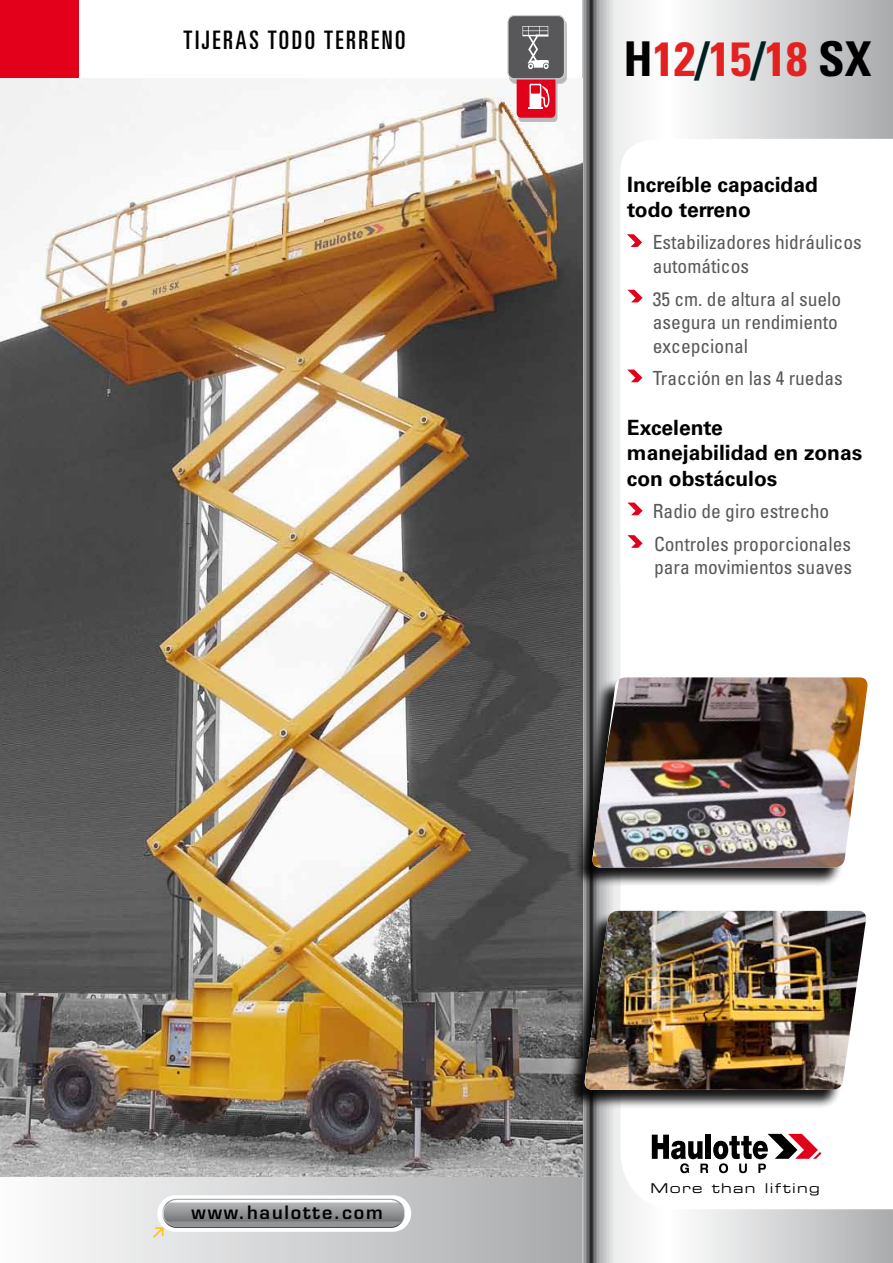
<style>
.page{position:relative;width:893px;height:1263px;background:#fff}
.page>*{position:absolute;margin:0;border:0;box-sizing:border-box;transform-origin:0 0}
.t1{font:700 condensed 48px "Univers";color:#e32121}
.t2{font:ultra-condensed 25.5px "Univers";letter-spacing:.1em;color:#000}
.t3{font:700 21px/25.2px "Univers";color:#000}
.t4{font:condensed 19.5px/23.4px "Univers";color:#58585a}
.t5{font:600 18px "Eurostile";letter-spacing:.1em;color:#000}
.t6{font:13.5px "Eurostile Extended Two";letter-spacing:.1em;color:#000}
.s1{color:#000}
.s2{color:#002021}
</style>
<div class="page">
<div style="left:0;top:1177px;width:589px;height:86px;background:linear-gradient(to right,#fdfdfe,#a7a8aa)"></div>
<div style="left:157px;top:1195px;width:254px;height:37px;background:linear-gradient(to right,#fefefe,#fff);border-radius:18px"></div>
<div style="left:162px;top:1199px;width:243px;height:29px;background:#aaabad;border-radius:15px"></div>
<svg style="left:153px;top:1200px;width:251px;height:38px"></svg>
<svg style="left:582px;top:0;width:311px;height:1263px"></svg>
<div style="left:0;top:0;width:79px;height:79px;background:#e2001a"></div>
<img style="left:0;top:79px;width:583px;height:1098px">
<div style="left:565px;top:912px;width:299px;height:197px;background:#000;opacity:.91"></div>
<img style="left:585px;top:911px;width:281px;height:179px">
<div style="left:573px;top:679px;width:293px;height:208px;background:#000;opacity:.91"></div>
<img style="left:591px;top:677px;width:278px;height:190px">
<div style="left:509px;top:19px;width:58px;height:103px;background:#000;opacity:.25"></div>
<div style="left:517px;top:74px;width:38px;height:44px;background:#e2001a;border-radius:4px"></div>
<div style="left:508px;top:16px;width:56px;height:63px;background:#58585a;border-radius:6px"></div>
<div style="left:507px;top:15px;width:58px;height:64px;border:1px solid #d0d1d2;border-radius:6px"></div>
<svg style="left:528px;top:84px;width:22px;height:25px"></svg>
<svg style="left:522px;top:26px;width:27px;height:43px"></svg>
<svg style="left:627px;top:290px;width:16px;height:12px"></svg>
<svg style="left:627px;top:234px;width:15px;height:13px"></svg>
<svg style="left:627px;top:370px;width:15px;height:12px"></svg>
<svg style="left:627px;top:535px;width:16px;height:13px"></svg>
<svg style="left:627px;top:503px;width:16px;height:12px"></svg>
<h2 class="t2" style="left:183px;top:26px;width:223px">TIJERAS TODO TERRENO</h2>
<h1 class="t1" style="left:623px;top:30px;width:249px"><span class="s1">H</span>12<span class="s2">/</span>15<span class="s2">/</span>18 <span class="s1">SX</span></h1>
<p class="t3" style="left:627px;top:172px;width:192px">Increíble capacidad todo terreno</p>
<p class="t4" style="left:653px;top:230px;width:211px">Estabilizadores hidráulicos automáticos</p>
<p class="t4" style="left:653px;top:287px;width:190px">35 cm. de altura al suelo asegura un rendimiento excepcional</p>
<p class="t4" style="left:653px;top:366px;width:192px">Tracción en las 4 ruedas</p>
<p class="t3" style="left:627px;top:415px;width:237px">Excelente manejabilidad en zonas con obstáculos</p>
<p class="t4" style="left:653px;top:499px;width:178px">Radio de giro estrecho</p>
<p class="t4" style="left:654px;top:532px;width:200px">Controles proporcionales para movimientos suaves</p>
<p class="t5" style="left:192px;top:1201px;width:193px">www.haulotte.com</p>
<p class="t6" style="left:651px;top:1179px;width:171px">More than lifting</p>
</div>
